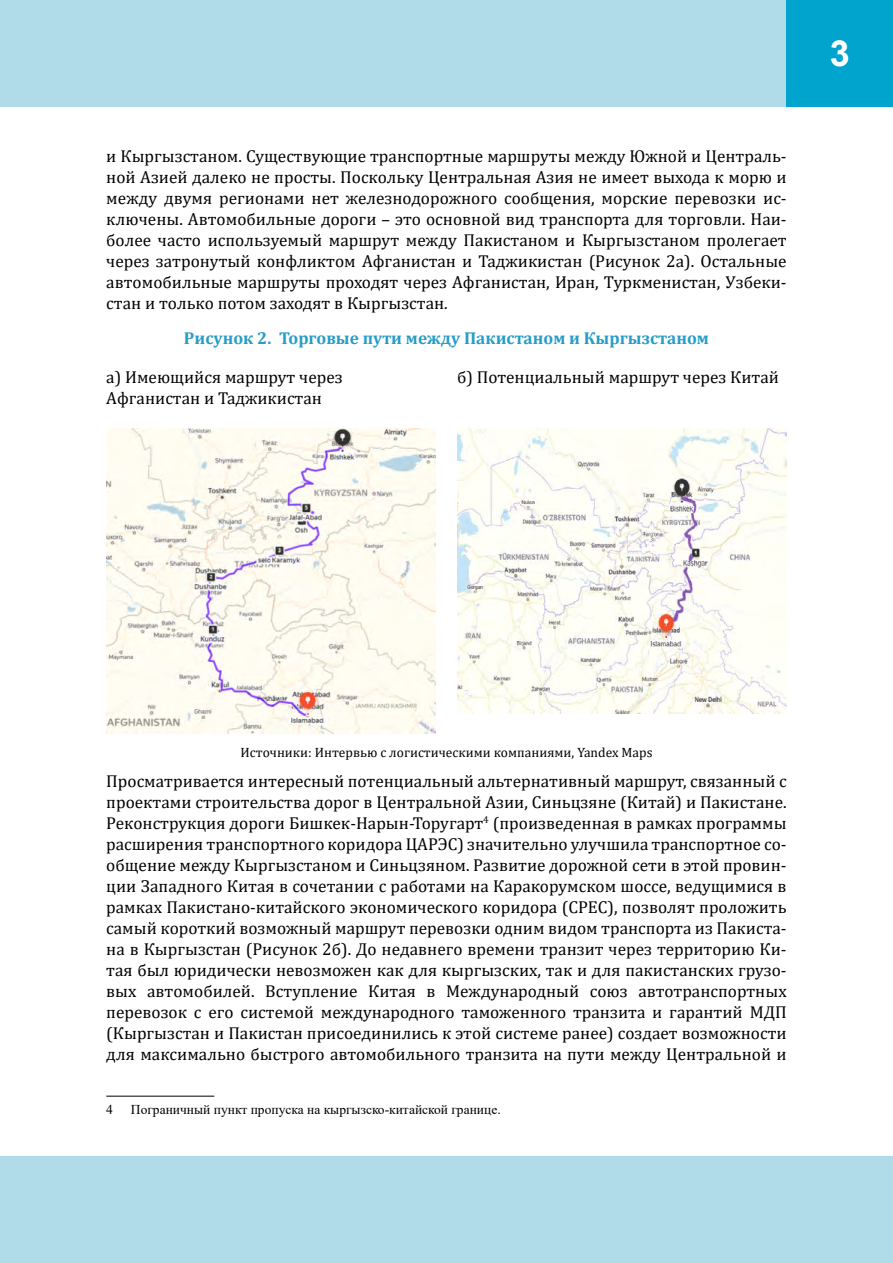
<style>
.page{position:relative;width:893px;height:1263px;background:#fff}
.page>*{position:absolute;margin:0;border:0;box-sizing:border-box;transform-origin:0 0}
.t1{font:700 36px "Arial";color:#fff}
.t2{font:17.25px/21px "Cambria";color:#000;text-align:justify}
.t3{font:700 17.25px "Cambria";color:#269dc6}
.t4{font:13.5px "Cambria";color:#000}
.t5{font:13.5px "Times New Roman";color:#000}
</style>
<div class="page">
<div style="left:0;top:1157px;width:893px;height:106px;background:#b0dcea"></div>
<div style="left:0;top:0;width:893px;height:106px;background:#b0dcea"></div>
<div style="left:787px;top:0;width:106px;height:106px;background:#00a4cd"></div>
<hr style="left:106px;top:1096px;width:108px;height:1px;background:#000">
<img style="left:457px;top:428px;width:330px;height:285px">
<img style="left:106px;top:428px;width:330px;height:305px">
<p class="t2" style="left:106px;top:146px;width:682px">и Кыргызстаном. Существующие транспортные маршруты между Южной и Централь&shy;ной Азией далеко не просты. Поскольку Центральная Азия не имеет выхода к морю и между двумя регионами нет железнодорожного сообщения, морские перевозки ис&shy;ключены. Автомобильные дороги – это основной вид транспорта для торговли. Наи&shy;более часто используемый маршрут между Пакистаном и Кыргызстаном пролегает через затронутый конфликтом Афганистан и Таджикистан (Рисунок 2а). Остальные автомобильные маршруты проходят через Афганистан, Иран, Туркменистан, Узбеки&shy;стан и только потом заходят в Кыргызстан.</p>
<p class="t3" style="left:184px;top:326px;width:526px">Рисунок 2. Торговые пути между Пакистаном и Кыргызстаном</p>
<p class="t2" style="left:106px;top:367px;width:238px">а) Имеющийся маршрут через<br>Афганистан и Таджикистан</p>
<p class="t2" style="left:457px;top:367px;width:323px">б) Потенциальный маршрут через Китай</p>
<h1 class="t1" style="left:830px;top:28px;width:22px">3</h1>
<p class="t4" style="left:240px;top:744px;width:413px">Источники: Интервью с логистическими компаниями, Yandex Maps</p>
<p class="t2" style="left:106px;top:770px;width:682px">Просматривается интересный потенциальный альтернативный маршрут, связанный с проектами строительства дорог в Центральной Азии, Синьцзяне (Китай) и Пакистане.<br>Реконструкция дороги Бишкек-Нарын-Торугарт<sup>4</sup> (произведенная в рамках программы расширения транспортного коридора ЦАРЭС) значительно улучшила транспортное со&shy;общение между Кыргызстаном и Синьцзяном. Развитие дорожной сети в этой провин&shy;ции Западного Китая в сочетании с работами на Каракорумском шоссе, ведущимися в рамках Пакистано-китайского экономического коридора (CPEC), позволят проложить самый короткий возможный маршрут перевозки одним видом транспорта из Пакиста&shy;на в Кыргызстан (Рисунок 2б). До недавнего времени транзит через территорию Ки&shy;тая был юридически невозможен как для кыргызских, так и для пакистанских грузо&shy;вых автомобилей. Вступление Китая в Международный союз автотранспортных перевозок с его системой международного таможенного транзита и гарантий МДП (Кыргызстан и Пакистан присоединились к этой системе ранее) создает возможности для максимально быстрого автомобильного транзита на пути между Центральной и</p>
<p class="t5" style="left:106px;top:1100px;width:8px">4</p>
<p class="t5" style="left:131px;top:1100px;width:371px">Пограничный пункт пропуска на кыргызско-китайской границе.</p>
</div>
